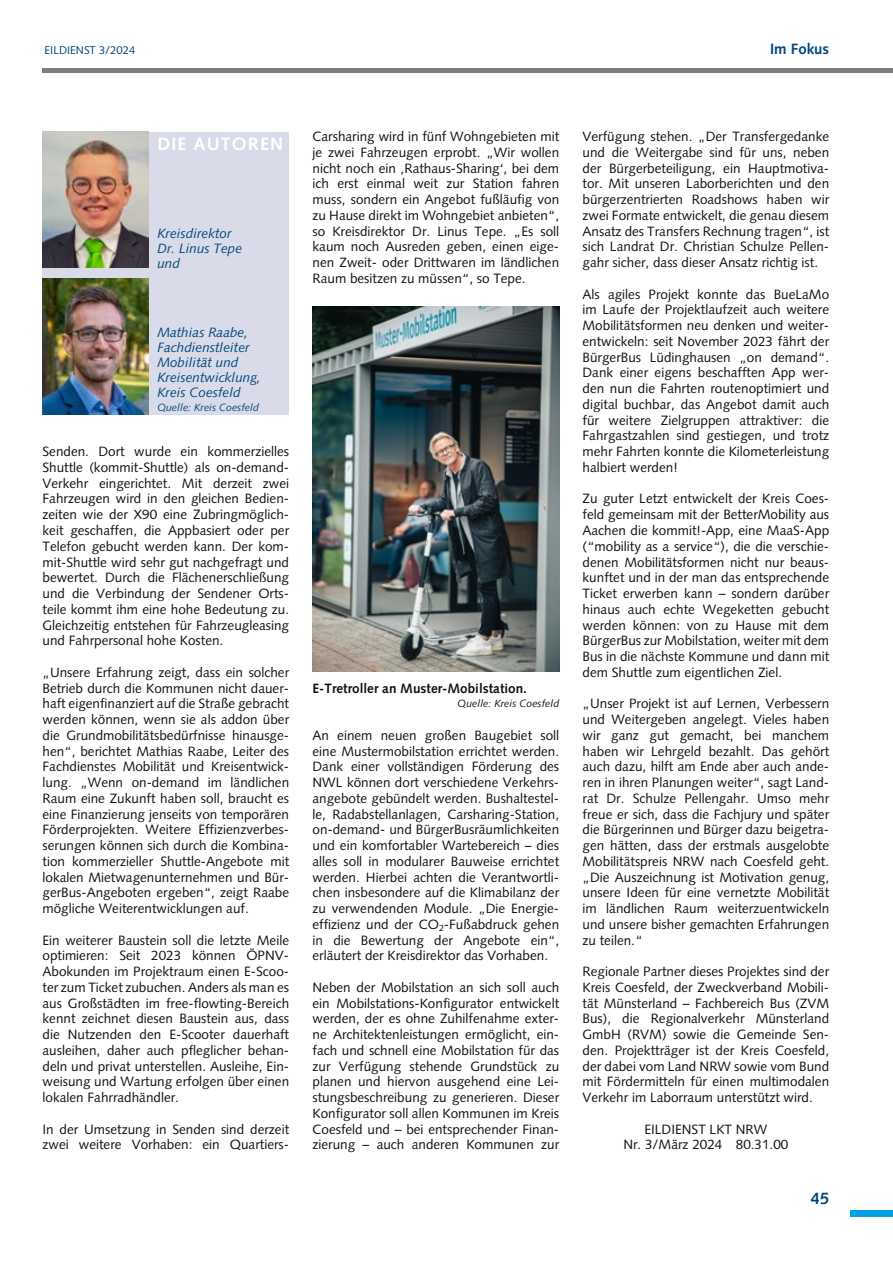
<style>
.page{position:relative;width:893px;height:1263px;background:#fff}
.page>*{position:absolute;margin:0;border:0;box-sizing:border-box;transform-origin:0 0}
.Autor{font:700 18px "Syntax";letter-spacing:.06em;color:#fff}
.t1{font:700 16.5px "Syntax";color:#00487e}
.t2{font:700 15px "Syntax";color:#00487e}
.Bodytext{font:13.5px/15.8px "Syntax";color:#12120d;text-align:justify}
.Autor_Bodytext{font:italic 13.5px/15px "Syntax";color:#00487e}
.Bildtext{font:700 13.5px "Syntax";color:#12120d}
.t3{font:11.25px "Syntax";color:#00487e}
.Bildtext-2{font:italic 10.5px "Syntax";color:#12120d}
.Autor_Bodytext-2{font:italic 10.5px "Syntax";color:#00487e}
</style>
<div class="page">
<hr style="left:43px;top:68px;width:850px;height:4px;background:#7d7f7c">
<div style="left:850px;top:1210px;width:43px;height:6px;background:#00a1e5"></div>
<img style="left:313px;top:306px;width:246px;height:366px">
<div style="left:42px;top:132px;width:247px;height:283px;background:#d9dbe8"></div>
<img style="left:42px;top:132px;width:107px;height:136px">
<img style="left:42px;top:279px;width:107px;height:136px">
<p class="t3" style="left:45px;top:43px;width:92px">EILDIENST 3/2024</p>
<p class="t2" style="left:770px;top:40px;width:61px">Im Fokus</p>
<p class="Autor" style="left:157px;top:133px;width:127px">DIE AUTOREN</p>
<p class="Autor_Bodytext" style="left:157px;top:226px;width:86px">Kreisdirektor<br>Dr. Linus Tepe und</p>
<p class="Autor_Bodytext" style="left:157px;top:325px;width:105px">Mathias Raabe,<br>Fachdienstleiter<br>Mobilität und<br>Kreisentwicklung,<br>Kreis Coesfeld</p>
<p class="Autor_Bodytext-2" style="left:157px;top:401px;width:103px">Quelle: Kreis Coesfeld</p>
<p class="Bodytext" style="left:43px;top:444px;width:248px">Senden. Dort wurde ein kommerzielles Shuttle (kommit-Shuttle) als on-demand-Verkehr eingerichtet. Mit derzeit zwei Fahrzeugen wird in den gleichen Bedien&shy;zeiten wie der X90 eine Zubringmöglich&shy;keit geschaffen, die Appbasiert oder per Telefon gebucht werden kann. Der kom&shy;mit-Shuttle wird sehr gut nachgefragt und bewertet. Durch die Flächenerschließung und die Verbindung der Sendener Orts&shy;teile kommt ihm eine hohe Bedeutung zu.<br>Gleichzeitig entstehen für Fahrzeugleasing und Fahrpersonal hohe Kosten.</p>
<p class="Bodytext" style="left:43px;top:664px;width:248px">„Unsere Erfahrung zeigt, dass ein solcher Betrieb durch die Kommunen nicht dauer&shy;haft eigenfinanziert auf die Straße gebracht werden können, wenn sie als addon über die Grundmobilitätsbedürfnisse hinausge&shy;hen“, berichtet Mathias Raabe, Leiter des Fachdienstes Mobilität und Kreisentwick&shy;lung. „Wenn on-demand im ländlichen Raum eine Zukunft haben soll, braucht es eine Finanzierung jenseits von temporären Förderprojekten. Weitere Effizienzverbes&shy;serungen können sich durch die Kombina&shy;tion kommerzieller Shuttle-Angebote mit lokalen Mietwagenunternehmen und Bür&shy;gerBus-Angeboten ergeben“, zeigt Raabe mögliche Weiterentwicklungen auf.</p>
<p class="Bodytext" style="left:43px;top:932px;width:248px">Ein weiterer Baustein soll die letzte Meile optimieren: Seit 2023 können ÖPNV-Abokunden im Projektraum einen E-Scoo&shy;ter zum Ticket zubuchen. Anders als man es aus Großstädten im free-flowting-Bereich kennt zeichnet diesen Baustein aus, dass die Nutzenden den E-Scooter dauerhaft ausleihen, daher auch pfleglicher behan&shy;deln und privat unterstellen. Ausleihe, Ein&shy;weisung und Wartung erfolgen über einen lokalen Fahrradhändler.</p>
<p class="Bodytext" style="left:43px;top:1121px;width:248px">In der Umsetzung in Senden sind derzeit zwei weitere Vorhaben: ein Quartiers-</p>
<p class="Bodytext" style="left:313px;top:129px;width:248px">Carsharing wird in fünf Wohngebieten mit je zwei Fahrzeugen erprobt. „Wir wollen nicht noch ein ‚Rathaus-Sharing‘, bei dem ich erst einmal weit zur Station fahren muss, sondern ein Angebot fußläufig von zu Hause direkt im Wohngebiet anbieten“, so Kreisdirektor Dr. Linus Tepe. „Es soll kaum noch Ausreden geben, einen eige&shy;nen Zweit- oder Drittwaren im ländlichen Raum besitzen zu müssen“, so Tepe.</p>
<p class="Bildtext" style="left:313px;top:680px;width:216px">E-Tretroller an Muster-Mobilstation.</p>
<p class="Bildtext-2" style="left:458px;top:697px;width:103px">Quelle: Kreis Coesfeld</p>
<p class="Bodytext" style="left:313px;top:727px;width:248px">An einem neuen großen Baugebiet soll eine Mustermobilstation errichtet werden.<br>Dank einer vollständigen Förderung des NWL können dort verschiedene Verkehrs&shy;angebote gebündelt werden. Bushaltestel&shy;le, Radabstellanlagen, Carsharing-Station, on-demand- und BürgerBusräumlichkeiten und ein komfortabler Wartebereich – dies alles soll in modularer Bauweise errichtet werden. Hierbei achten die Verantwortli&shy;chen insbesondere auf die Klimabilanz der zu verwendenden Module. „Die Energie&shy;effizienz und der CO<sub>2</sub>-Fußabdruck gehen in die Bewertung der Angebote ein“, erläutert der Kreisdirektor das Vorhaben.</p>
<p class="Bodytext" style="left:313px;top:979px;width:248px">Neben der Mobilstation an sich soll auch ein Mobilstations-Konfigurator entwickelt werden, der es ohne Zuhilfenahme exter&shy;ne Architektenleistungen ermöglicht, ein&shy;fach und schnell eine Mobilstation für das zur Verfügung stehende Grundstück zu planen und hiervon ausgehend eine Lei&shy;stungsbeschreibung zu generieren. Dieser Konfigurator soll allen Kommunen im Kreis Coesfeld und – bei entsprechender Finan&shy;zierung – auch anderen Kommunen zur</p>
<p class="Bodytext" style="left:583px;top:129px;width:248px">Verfügung stehen. „Der Transfergedanke und die Weitergabe sind für uns, neben der Bürgerbeteiligung, ein Hauptmotiva&shy;tor. Mit unseren Laborberichten und den bürgerzentrierten Roadshows haben wir zwei Formate entwickelt, die genau diesem Ansatz des Transfers Rechnung tragen“, ist sich Landrat Dr. Christian Schulze Pellen&shy;gahr sicher, dass dieser Ansatz richtig ist.</p>
<p class="Bodytext" style="left:583px;top:286px;width:248px">Als agiles Projekt konnte das BueLaMo im Laufe der Projektlaufzeit auch weitere Mobilitätsformen neu denken und weiter&shy;entwickeln: seit November 2023 fährt der BürgerBus Lüdinghausen „on demand“.<br>Dank einer eigens beschafften App wer&shy;den nun die Fahrten routenoptimiert und digital buchbar, das Angebot damit auch für weitere Zielgruppen attraktiver: die Fahrgastzahlen sind gestiegen, und trotz mehr Fahrten konnte die Kilometerleistung halbiert werden!</p>
<p class="Bodytext" style="left:583px;top:491px;width:248px">Zu guter Letzt entwickelt der Kreis Coes&shy;feld gemeinsam mit der BetterMobility aus Aachen die kommit!-App, eine MaaS-App (“mobility as a service“), die die verschie&shy;denen Mobilitätsformen nicht nur beaus&shy;kunftet und in der man das entsprechende Ticket erwerben kann – sondern darüber hinaus auch echte Wegeketten gebucht werden können: von zu Hause mit dem BürgerBus zur Mobilstation, weiter mit dem Bus in die nächste Kommune und dann mit dem Shuttle zum eigentlichen Ziel.</p>
<p class="Bodytext" style="left:583px;top:696px;width:248px">„Unser Projekt ist auf Lernen, Verbessern und Weitergeben angelegt. Vieles haben wir ganz gut gemacht, bei manchem haben wir Lehrgeld bezahlt. Das gehört auch dazu, hilft am Ende aber auch ande&shy;ren in ihren Planungen weiter“, sagt Land&shy;rat Dr. Schulze Pellengahr. Umso mehr freue er sich, dass die Fachjury und später die Bürgerinnen und Bürger dazu beigetra&shy;gen hätten, dass der erstmals ausgelobte Mobilitätspreis NRW nach Coesfeld geht. „Die Auszeichnung ist Motivation genug, unsere Ideen für eine vernetzte Mobilität im ländlichen Raum weiterzuentwickeln und unsere bisher gemachten Erfahrungen zu teilen.“</p>
<p class="Bodytext" style="left:583px;top:963px;width:248px">Regionale Partner dieses Projektes sind der Kreis Coesfeld, der Zweckverband Mobili&shy;tät Münsterland – Fachbereich Bus (ZVM Bus), die Regionalverkehr Münsterland GmbH (RVM) sowie die Gemeinde Sen&shy;den. Projektträger ist der Kreis Coesfeld, der dabei vom Land NRW sowie vom Bund mit Fördermitteln für einen multimodalen Verkehr im Laborraum unterstützt wird.</p>
<p class="Bodytext" style="left:644px;top:1121px;width:125px">EILDIENST LKT NRW</p>
<p class="Bodytext" style="left:623px;top:1137px;width:167px">Nr. 3/März 2024 80.31.00</p>
<p class="t1" style="left:811px;top:1189px;width:20px">45</p>
</div>
